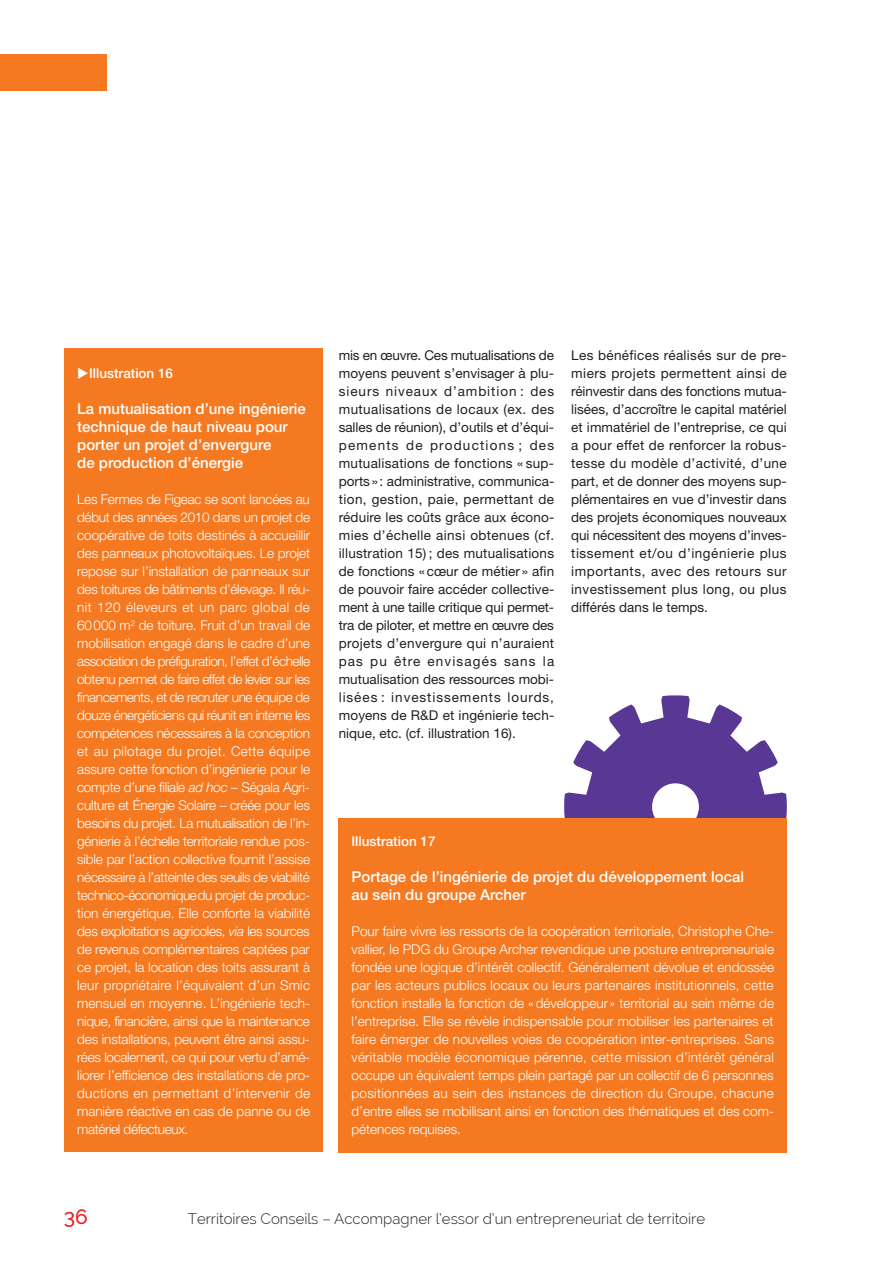
<style>
.page{position:relative;width:893px;height:1263px;background:#fff}
.page>*{position:absolute;margin:0;border:0;box-sizing:border-box;transform-origin:0 0}
.t1{font:500 21px "Raleway";color:#ee1d23}
.t2{font:500 15px/18px "Helvetica Neue LT Std";color:#fff}
.t3{font:300 15px "Raleway";color:#231f20}
.t4{font:300 13.5px/18px "Helvetica Neue LT Std";color:#fff;text-align:justify}
.t5{font:13.5px/18px "Helvetica Neue LT Std";letter-spacing:.01em;color:#231f20;text-align:justify}
.t6{font:500 13.5px "Helvetica Neue LT Std";color:#fff}
.s1{font-style:italic}
</style>
<div class="page">
<div style="left:0;top:54px;width:106px;height:36px;background:#f47921"></div>
<svg style="left:564px;top:695px;width:223px;height:123px;fill:#593795"></svg>
<div style="left:64px;top:349px;width:259px;height:803px;background:#f47921"></div>
<div style="left:339px;top:818px;width:448px;height:334px;background:#f47921"></div>
<p class="t6" style="left:77px;top:365px;width:97px">◆Illustration 16</p>
<p class="t2" style="left:77px;top:400px;width:230px">La mutualisation d’une ingénierie technique de haut niveau pour porter un projet d’envergure<br>de production d’énergie</p>
<p class="t4" style="left:77px;top:490px;width:235px">Les Fermes de Figeac se sont lancées au début des années 2010 dans un projet de coopérative de toits destinés à accueillir des panneaux photovoltaïques. Le projet repose sur l’installation de panneaux sur des toitures de bâtiments d’élevage. Il réu&shy;nit 120 éleveurs et un parc global de 60000 m<sup>2</sup> de toiture. Fruit d’un travail de mobilisation engagé dans le cadre d’une association de préfiguration, l’effet d’échelle obtenu permet de faire effet de levier sur les financements, et de recruter une équipe de douze énergéticiens qui réunit en interne les compétences nécessaires à la conception et au pilotage du projet. Cette équipe assure cette fonction d’ingénierie pour le compte d’une filiale <span class="s1">ad hoc</span> – Ségala Agri&shy;culture et Énergie Solaire – créée pour les besoins du projet. La mutualisation de l’in&shy;génierie à l’échelle territoriale rendue pos&shy;sible par l’action collective fournit l’assise nécessaire à l’atteinte des seuils de viabilité technico-économiquedu projet de produc&shy;tion énergétique. Elle conforte la viabilité des exploitations agricoles, <span class="s1">via</span> les sources de revenus complémentaires captées par ce projet, la location des toits assurant à leur propriétaire l’équivalent d’un Smic mensuel en moyenne. L’ingénierie tech&shy;nique, financière, ainsi que la maintenance des installations, peuvent être ainsi assu&shy;rées localement, ce qui pour vertu d’amé&shy;liorer l’efficience des installations de pro&shy;ductions en permettant d’intervenir de manière réactive en cas de panne ou de matériel défectueux.</p>
<p class="t5" style="left:339px;top:346px;width:217px">mis en œuvre. Ces mutualisations de moyens peuvent s’envisager à plu&shy;sieurs niveaux d’ambition : des mutualisations de locaux (ex. des salles de réunion), d’outils et d’équi&shy;pements de productions ; des mutualisations de fonctions « sup&shy;ports» : administrative, communica&shy;tion, gestion, paie, permettant de réduire les coûts grâce aux écono&shy;mies d’échelle ainsi obtenues (cf. illustration 15) ; des mutualisations de fonctions « cœur de métier » afin de pouvoir faire accéder collective&shy;ment à une taille critique qui permet&shy;tra de piloter, et mettre en œuvre des projets d’envergure qui n’auraient pas pu être envisagés sans la mutualisation des ressources mobi&shy;lisées : investissements lourds, moyens de R&amp;D et ingénierie tech&shy;nique, etc. (cf. illustration 16).</p>
<p class="t5" style="left:571px;top:346px;width:217px">Les bénéfices réalisés sur de pre&shy;miers projets permettent ainsi de réinvestir dans des fonctions mutua&shy;lisées, d’accroître le capital matériel et immatériel de l’entreprise, ce qui a pour effet de renforcer la robus&shy;tesse du modèle d’activité, d’une part, et de donner des moyens sup&shy;plémentaires en vue d’investir dans des projets économiques nouveaux qui nécessitent des moyens d’inves&shy;tissement et/ou d’ingénierie plus importants, avec des retours sur investissement plus long, ou plus différés dans le temps.</p>
<p class="t6" style="left:351px;top:833px;width:86px">Illustration 17</p>
<p class="t2" style="left:351px;top:868px;width:394px">Portage de l’ingénierie de projet du développement local au sein du groupe Archer</p>
<p class="t4" style="left:351px;top:922px;width:424px">Pour faire vivre les ressorts de la coopération territoriale, Christophe Che&shy;vallier, le PDG</p>
<p class="t4" style="left:351px;top:940px;width:424px;text-indent:82px">du Groupe Archer revendique une posture entrepreneuriale fondée une logique d’intérêt collectif. Généralement dévolue et endossée par les acteurs publics locaux ou leurs partenaires institutionnels, cette fonction installe la fonction de «développeur » territorial au sein même de l’entreprise. Elle se révèle indispensable pour mobiliser les partenaires et faire émerger de nouvelles voies de coopération inter-entreprises. Sans véritable modèle économique pérenne, cette mission d’intérêt général occupe un équivalent temps plein partagé par un collectif de 6 personnes positionnées au sein des instances de direction du Groupe, chacune d’entre elles se mobilisant ainsi en fonction des thématiques et des com&shy;pétences requises.</p>
<h1 class="t1" style="left:64px;top:1204px;width:26px">36</h1>
<p class="t3" style="left:188px;top:1210px;width:519px">Territoires Conseils – Accompagner l’essor d’un entrepreneuriat de territoire</p>
</div>
